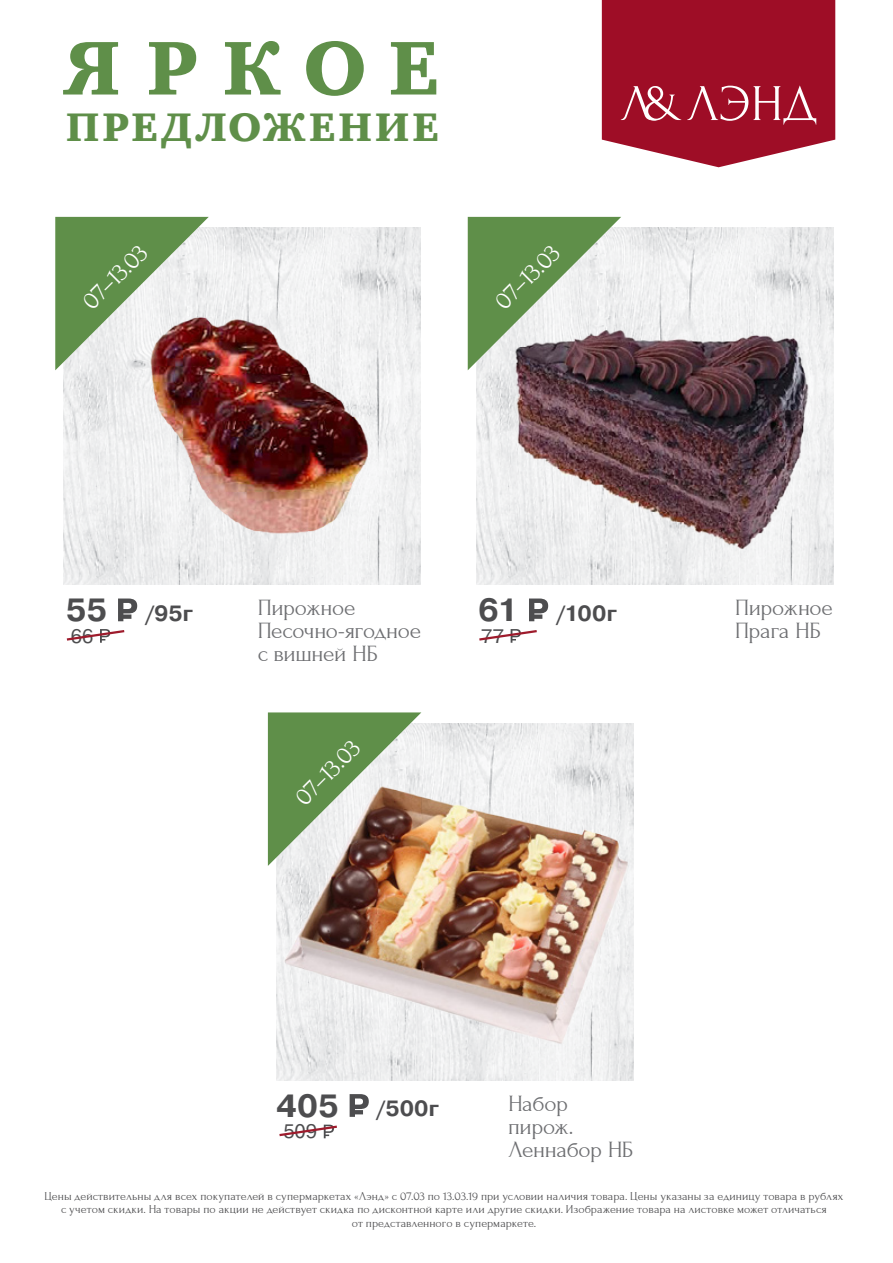
<style>
.page{position:relative;width:893px;height:1263px;background:#fff}
.page>*{position:absolute;margin:0;border:0;box-sizing:border-box;transform-origin:0 0}
.t1{font:78.15px "Charter Black C";letter-spacing:.305em;color:#5f8f49}
.t2{font:40.95px "Charter Black C";letter-spacing:.075em;color:#5f8f49}
.t3{font:25.5px "Forum";color:#fff}
.t4{font:23.25px/23px "Forum";letter-spacing:-.015em;color:#6d6e71}
.t5{font:700 22.05px "Pragmatica";letter-spacing:.005em;color:#4d4d4f}
.t6{font:19.5px "Pragmatica";letter-spacing:.005em;color:#4d4d4f}
.t7{font:12px/13.5px "Forum";letter-spacing:.005em;color:#4d4d4f;text-align:center}
.s1{font-size:32.1px}
</style>
<div class="page">
<svg style="left:602px;top:0;width:233px;height:167px;background:#a9293f"></svg>
<img style="left:64px;top:227px;width:357px;height:358px">
<img style="left:476px;top:227px;width:357px;height:358px">
<img style="left:276px;top:723px;width:358px;height:357px">
<img style="left:104px;top:285px;width:301px;height:279px">
<img style="left:486px;top:307px;width:348px;height:255px">
<img style="left:278px;top:774px;width:356px;height:282px">
<svg style="left:118px;top:598px;width:19px;height:23px"></svg>
<svg style="left:66px;top:629px;width:59px;height:14px"></svg>
<svg style="left:55px;top:217px;width:154px;height:153px"></svg>
<svg style="left:529px;top:598px;width:19px;height:23px"></svg>
<svg style="left:479px;top:629px;width:58px;height:14px"></svg>
<svg style="left:468px;top:217px;width:153px;height:153px"></svg>
<svg style="left:350px;top:1094px;width:19px;height:23px"></svg>
<svg style="left:279px;top:1124px;width:58px;height:14px"></svg>
<svg style="left:268px;top:712px;width:153px;height:154px;background:#909e77"></svg>
<h1 class="t1" style="left:63px;top:24px;width:377px">ЯРКОЕ</h1>
<h2 class="t2" style="left:66px;top:104px;width:374px">ПРЕДЛОЖЕНИЕ</h2>
<h3 class="t3" style="left:77px;top:296px;width:83px;rotate:-45deg">07–13.03</h3>
<h3 class="t3" style="left:489px;top:296px;width:83px;rotate:-45deg">07–13.03</h3>
<h3 class="t5" style="left:66px;top:599px;width:129px"><span class="s1">55</span> /95г</h3>
<h3 class="t6" style="left:71px;top:624px;width:24px">66</h3>
<h3 class="t4" style="left:258px;top:596px;width:165px">Пирожное<br>Песочно-ягодное с вишней НБ</h3>
<h3 class="t3" style="left:289px;top:791px;width:83px;rotate:-45deg">07–13.03</h3>
<h3 class="t5" style="left:478px;top:599px;width:140px"><span class="s1">61</span> /100г</h3>
<h3 class="t6" style="left:481px;top:624px;width:24px">77</h3>
<h3 class="t4" style="left:735px;top:596px;width:99px">Пирожное<br>Прага НБ</h3>
<h3 class="t5" style="left:276px;top:1094px;width:164px"><span class="s1">405</span> /500г</h3>
<h3 class="t6" style="left:283px;top:1119px;width:35px">509</h3>
<h3 class="t4" style="left:508px;top:1092px;width:127px">Набор пирож.<br>Леннабор НБ</h3>
<p class="t7" style="left:45px;top:1189px;width:800px">Цены действительны для всех покупателей в супермаркетах «Лэнд» с 07.03 по 13.03.19 при условии наличия товара. Цены указаны за единицу товара в рублях с учетом скидки. На товары по акции не действует скидка по дисконтной карте или другие скидки. Изображение товара на листовке может отличаться<br>от представленного в супермаркете.</p>
</div>
